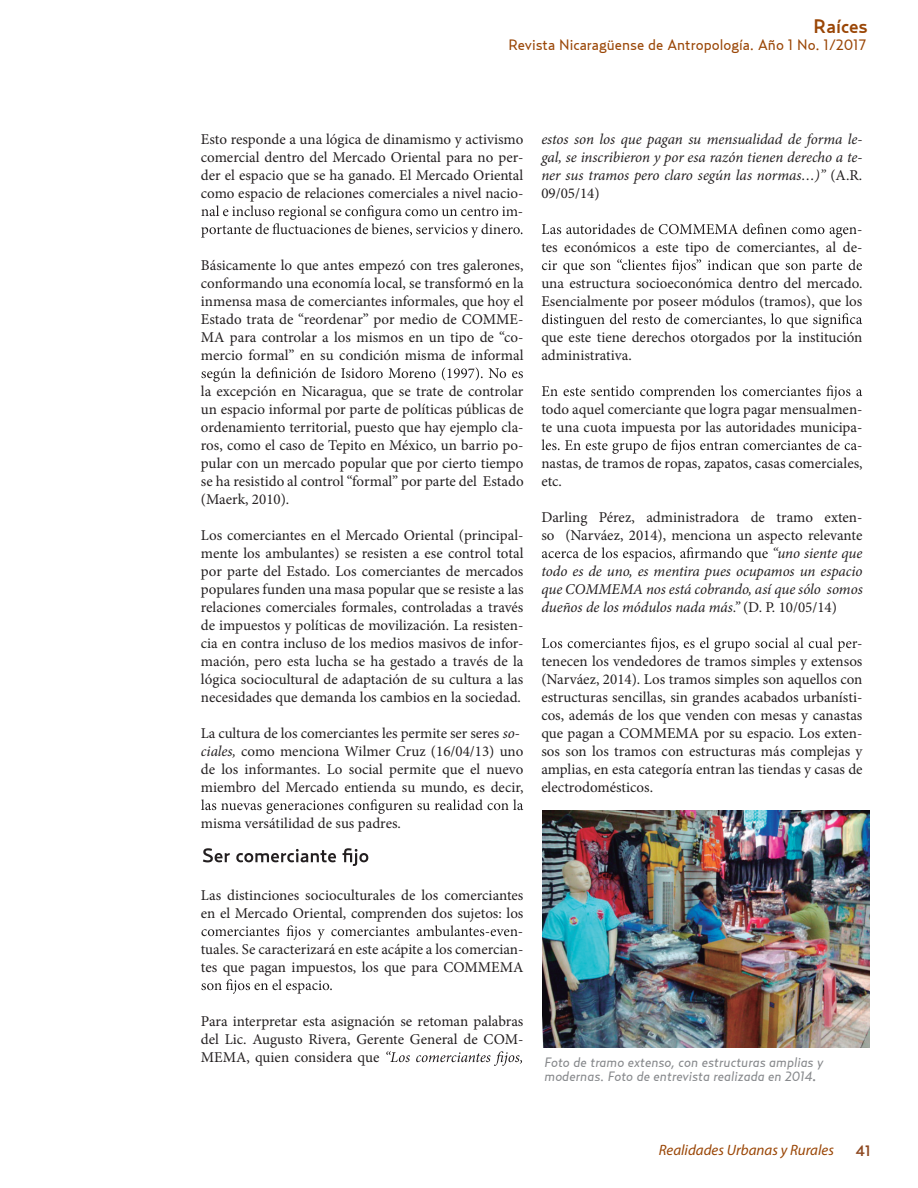
<style>
.page{position:relative;width:918px;height:1188px;background:#fff}
.page>*{position:absolute;margin:0;border:0;box-sizing:border-box;transform-origin:0 0}
.t1{font:500 19.5px "Relay";color:#9a4606}
.t2{font:15px/18px "Minion Pro";color:#231f20;text-align:justify}
.t3{font:italic 15px/18px "Minion Pro";letter-spacing:-.005em;color:#231f20;text-align:justify}
.t4{font:15px "Relay";color:#9a4606}
.t5{font:italic 15px "Myriad Pro";color:#9a4606}
.t6{font:500 15px "Relay";color:#8d4820}
.t7{font:italic 13.5px/13.5px "Relay";color:#87898c}
.s1{font-style:italic}
.s2{font-style:normal}
.s3{font-weight:500}
</style>
<div class="page">
<svg style="left:201px;top:205px;width:321px;height:33px"></svg>
<svg style="left:201px;top:367px;width:322px;height:15px"></svg>
<svg style="left:201px;top:799px;width:322px;height:15px"></svg>
<svg style="left:201px;top:925px;width:317px;height:15px"></svg>
<svg style="left:201px;top:979px;width:131px;height:15px"></svg>
<svg style="left:386px;top:1051px;width:136px;height:15px"></svg>
<svg style="left:542px;top:223px;width:315px;height:15px"></svg>
<svg style="left:542px;top:259px;width:320px;height:15px"></svg>
<svg style="left:542px;top:313px;width:320px;height:15px"></svg>
<svg style="left:542px;top:385px;width:320px;height:15px"></svg>
<svg style="left:542px;top:439px;width:315px;height:15px"></svg>
<svg style="left:542px;top:547px;width:226px;height:15px"></svg>
<svg style="left:542px;top:637px;width:315px;height:15px"></svg>
<svg style="left:203px;top:848px;width:165px;height:18px"></svg>
<img style="left:542px;top:811px;width:327px;height:236px">
<h1 class="t1" style="left:814px;top:14px;width:56px">Raíces</h1>
<p class="t4" style="left:508px;top:36px;width:359px">Revista Nicaragüense de Antropología. Año 1 No. 1/2017</p>
<p class="t2" style="left:201px;top:130px;width:324px;text-align:right">Esto responde a una lógica de dinamismo y activismo comercial dentro del Mercado Oriental para no per&shy;der el espacio que se ha ganado. El Mercado Oriental como espacio de relaciones comerciales a nivel nacio--</p>
<p class="t2" style="left:201px;top:256px;width:324px">Básicamente lo que antes empezó con tres galerones, conformando una economía local, se transformó en la inmensa masa de comerciantes informales, que hoy el Estado trata de “reordenar” por medio de COMME-MA para controlar a los mismos en un tipo de “co&shy;mercio formal” en su condición misma de informal</p>
<p class="t2" style="left:201px;top:382px;width:324px">la excepción en Nicaragua, que se trate de controlar un espacio informal por parte de políticas públicas de ordenamiento territorial, puesto que hay ejemplo cla&shy;ros, como el caso de Tepito en México, un barrio po&shy;pular con un mercado popular que por cierto tiempo se ha resistido al control “formal” por parte del Estado (Maerk, 2010).</p>
<p class="t2" style="left:201px;top:526px;width:324px">Los comerciantes en el Mercado Oriental (principal&shy;mente los ambulantes) se resisten a ese control total por parte del Estado. Los comerciantes de mercados populares funden una masa popular que se resiste a las relaciones comerciales formales, controladas a través de impuestos y políticas de movilización. La resisten&shy;cia en contra incluso de los medios masivos de infor&shy;mación, pero esta lucha se ha gestado a través de la lógica sociocultural de adaptación de su cultura a las necesidades que demanda los cambios en la sociedad.</p>
<p class="t2" style="left:201px;top:724px;width:324px;text-align:left">La cultura de los comerciantes les permite ser seres <span class="s1">so&shy;ciales,</span> como menciona Wilmer Cruz (16/04/13) uno de los informantes. Lo social permite que el nuevo miembro del Mercado entienda su mundo, es decir,</p>
<p class="t2" style="left:201px;top:814px;width:202px">misma versátilidad de sus padres.</p>
<p class="t3" style="left:541px;top:130px;width:323px">estos son los que pagan su mensualidad de forma le&shy;gal, se inscribieron y por esa razón tienen derecho a te&shy;ner sus tramos pero claro según las normas…)” <span class="s2">(A.R.<br>09/05/14)</span></p>
<p class="t2" style="left:541px;top:220px;width:323px;text-align:right">-<br>tes económicos a este tipo de comerciantes, al de-</p>
<p class="t2" style="left:541px;top:274px;width:323px">una estructura socioeconómica dentro del mercado.<br>Esencialmente por poseer módulos (tramos), que los</p>
<p class="t2" style="left:541px;top:328px;width:323px">que este tiene derechos otorgados por la institución administrativa.</p>
<p class="t2" style="left:541px;top:400px;width:323px">todo aquel comerciante que logra pagar mensualmen-</p>
<p class="t2" style="left:541px;top:418px;width:323px">te una cuota impuesta por las autoridades municipa-</p>
<p class="t2" style="left:857px;top:436px;width:7px">-</p>
<p class="t2" style="left:541px;top:454px;width:323px">nastas, de tramos de ropas, zapatos, casas comerciales,</p>
<p class="t2" style="left:541px;top:472px;width:22px">etc.</p>
<p class="t2" style="left:541px;top:508px;width:323px">Darling Pérez, administradora de tramo exten&shy;so (Narváez, 2014), menciona un aspecto relevante</p>
<p class="t3" style="left:541px;top:544px;width:323px;text-indent:231px">“uno siente que todo es de uno, es mentira pues ocupamos un espacio que COMMEMA nos está cobrando, así que sólo somos dueños de los módulos nada más.” <span class="s2">(D. P. 10/05/14)</span></p>
<p class="t2" style="left:541px;top:634px;width:323px;text-indent:316px">- tenecen los vendedores de tramos simples y extensos (Narváez, 2014). Los tramos simples son aquellos con estructuras sencillas, sin grandes acabados urbanísti&shy;cos, además de los que venden con mesas y canastas que pagan a COMMEMA por su espacio. Los exten&shy;sos son los tramos con estructuras más complejas y amplias, en esta categoría entran las tiendas y casas de electrodomésticos.</p>
<p class="t2" style="left:201px;top:886px;width:324px;text-align:right">Las distinciones socioculturales de los comerciantes en el Mercado Oriental, comprenden dos sujetos: los -<br>tuales. Se caracterizará en este acápite a los comercian&shy;tes que pagan impuestos, los que para COMMEMA</p>
<p class="t2" style="left:201px;top:1012px;width:324px">Para interpretar esta asignación se retoman palabras del Lic. Augusto Rivera, Gerente General de COM-MEMA, quien considera que</p>
<p class="t7" style="left:545px;top:1056px;width:281px">Foto de tramo extenso, con estructuras amplias y modernas. Foto de entrevista realizada en 2014<span class="s3">.</span></p>
<p class="t5" style="left:659px;top:1141px;width:177px">Realidades Urbanas y Rurales</p>
<p class="t6" style="left:856px;top:1142px;width:16px">41</p>
</div>
